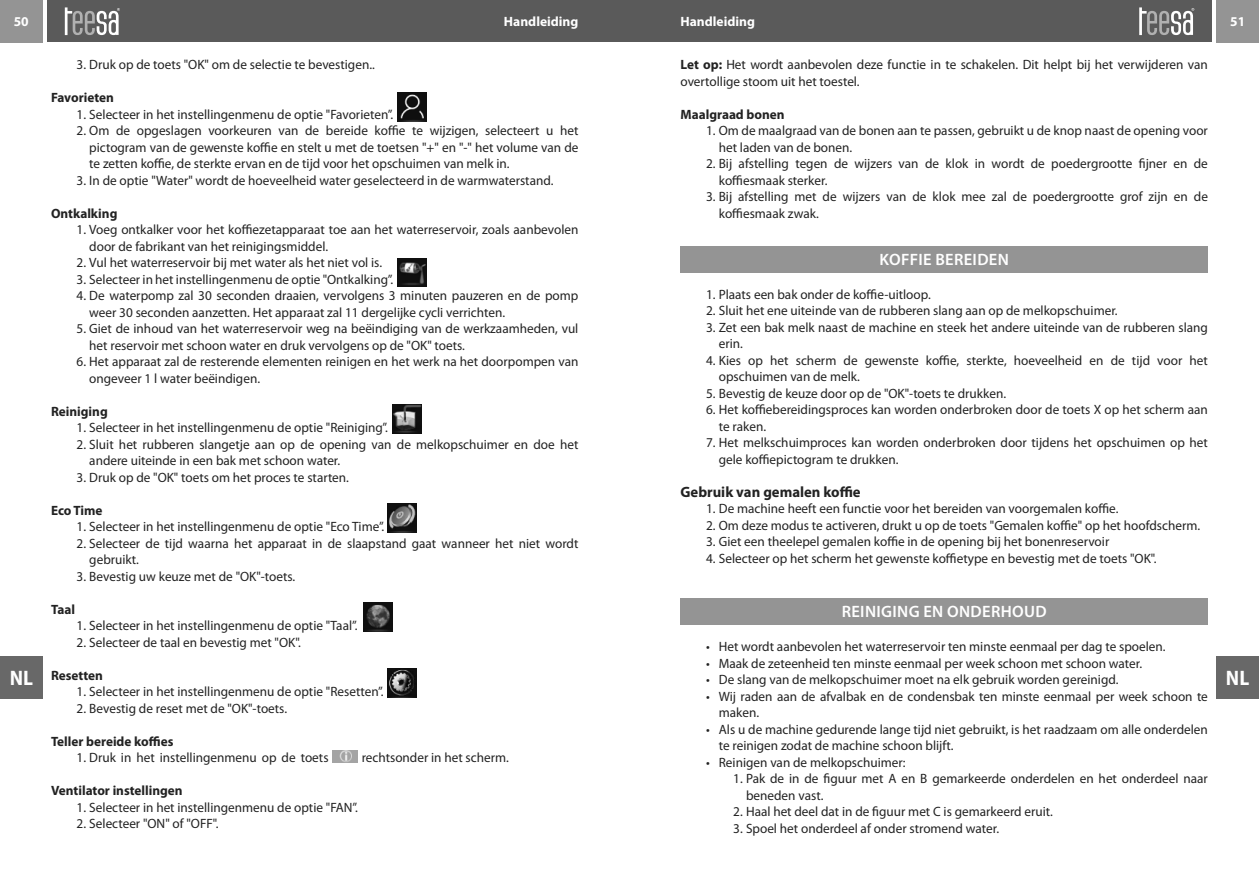
<style>
.page{position:relative;width:1259px;height:893px;background:#fff}
.page>*{position:absolute;margin:0;border:0;box-sizing:border-box;transform-origin:0 0}
.t1{font:700 semi-condensed 21px "Myriad Pro";color:#fff}
.t2{font:600 16.5px "Myriad Pro";letter-spacing:.02em;color:#fff}
.t3{font:700 15px "Myriad Pro";color:#222}
.t4{font:13.5px/16.5px "Myriad Pro";color:#222}
.t5{font:700 13.5px "Myriad Pro";color:#222}
.t6{font:700 13.5px "Myriad Pro";color:#fff}
.s1{font-weight:700}
</style>
<div class="page">
<img style="left:397px;top:93px;width:29px;height:28px">
<img style="left:397px;top:258px;width:29px;height:29px">
<img style="left:392px;top:405px;width:30px;height:28px">
<img style="left:387px;top:503px;width:29px;height:29px">
<img style="left:363px;top:602px;width:29px;height:29px">
<img style="left:387px;top:668px;width:29px;height:29px">
<img style="left:333px;top:750px;width:24px;height:13px">
<div style="left:680px;top:246px;width:528px;height:27px;background:#949494"></div>
<div style="left:680px;top:598px;width:528px;height:27px;background:#949494"></div>
<div style="left:629px;top:0;width:583px;height:42px;background:#5a5a5a"></div>
<div style="left:47px;top:0;width:582px;height:42px;background:#5a5a5a"></div>
<div style="left:0;top:0;width:43px;height:43px;background:#949494"></div>
<div style="left:1216px;top:0;width:43px;height:43px;background:#949494"></div>
<svg style="left:65px;top:7px;width:55px;height:28px"></svg>
<svg style="left:1139px;top:7px;width:55px;height:28px"></svg>
<div style="left:0;top:656px;width:43px;height:43px;background:#686868"></div>
<div style="left:1216px;top:656px;width:43px;height:43px;background:#686868"></div>
<p class="t6" style="left:14px;top:16px;width:16px">50</p>
<p class="t6" style="left:504px;top:16px;width:76px">Handleiding</p>
<p class="t6" style="left:680px;top:16px;width:76px">Handleiding</p>
<p class="t6" style="left:1230px;top:16px;width:16px">51</p>
<p class="t4" style="left:680px;top:58px;width:529px"><span class="s1">Let op:</span> Het wordt aanbevolen deze functie in te schakelen. Dit helpt bij het verwijderen van overtollige stoom uit het toestel.</p>
<p class="t5" style="left:680px;top:109px;width:106px">Maalgraad bonen</p>
<p class="t4" style="left:719px;top:124px;width:490px;text-indent:-13px">1. Om de maalgraad van de bonen aan te passen, gebruikt u de knop naast de opening voor het laden van de bonen.</p>
<p class="t4" style="left:719px;top:156px;width:490px;text-indent:-13px">2. Bij afstelling tegen de wijzers van de klok in wordt de poedergrootte fijner en de koffiesmaak sterker.</p>
<p class="t4" style="left:719px;top:189px;width:490px;text-indent:-13px">3. Bij afstelling met de wijzers van de klok mee zal de poedergrootte grof zijn en de koffiesmaak zwak.</p>
<p class="t2" style="left:879px;top:253px;width:131px">KOFFIE BEREIDEN</p>
<p class="t4" style="left:706px;top:287px;width:226px">1. Plaats een bak onder de koffie-uitloop.</p>
<p class="t4" style="left:706px;top:304px;width:413px">2. Sluit het ene uiteinde van de rubberen slang aan op de melkopschuimer.</p>
<p class="t4" style="left:719px;top:320px;width:490px;text-indent:-13px">3. Zet een bak melk naast de machine en steek het andere uiteinde van de rubberen slang erin.</p>
<p class="t4" style="left:719px;top:353px;width:490px;text-indent:-13px">4. Kies op het scherm de gewenste koffie, sterkte, hoeveelheid en de tijd voor het opschuimen van de melk.</p>
<p class="t4" style="left:706px;top:386px;width:301px">5. Bevestig de keuze door op de "OK"-toets te drukken.</p>
<p class="t4" style="left:719px;top:403px;width:490px;text-indent:-13px">6. Het koffiebereidingsproces kan worden onderbroken door de toets X op het scherm aan te raken.</p>
<p class="t4" style="left:719px;top:436px;width:490px;text-indent:-13px">7. Het melkschuimproces kan worden onderbroken door tijdens het opschuimen op het gele koffiepictogram te drukken.</p>
<p class="t3" style="left:680px;top:486px;width:182px">Gebruik van gemalen koffie</p>
<p class="t4" style="left:706px;top:502px;width:414px">1. De machine heeft een functie voor het bereiden van voorgemalen koffie.</p>
<p class="t4" style="left:706px;top:518px;width:495px">2. Om deze modus te activeren, drukt u op de toets "Gemalen koffie" op het hoofdscherm.</p>
<p class="t4" style="left:706px;top:535px;width:405px">3. Giet een theelepel gemalen koffie in de opening bij het bonenreservoir</p>
<p class="t4" style="left:706px;top:551px;width:452px">4. Selecteer op het scherm het gewenste koffietype en bevestig met de toets "OK".</p>
<p class="t4" style="left:77px;top:57px;width:300px">3. Druk op de toets "OK" om de selectie te bevestigen..</p>
<p class="t5" style="left:51px;top:92px;width:64px">Favorieten</p>
<p class="t4" style="left:77px;top:107px;width:318px">1. Selecteer in het instellingenmenu de optie "Favorieten”.</p>
<p class="t4" style="left:89px;top:123px;width:490px;text-align:justify;text-indent:-13px">2. Om de opgeslagen voorkeuren van de bereide koffie te wijzigen, selecteert u het pictogram van de gewenste koffie en stelt u met de toetsen "+" en "-" het volume van de te zetten koffie, de sterkte ervan en de tijd voor het opschuimen van melk in.</p>
<p class="t4" style="left:77px;top:173px;width:478px">3. In de optie "Water" wordt de hoeveelheid water geselecteerd in de warmwaterstand.</p>
<p class="t5" style="left:51px;top:207px;width:68px">Ontkalking</p>
<p class="t4" style="left:89px;top:222px;width:490px;text-indent:-13px">1. Voeg ontkalker voor het koffiezetapparaat toe aan het waterreservoir, zoals aanbevolen door de fabrikant van het reinigingsmiddel.</p>
<p class="t4" style="left:77px;top:255px;width:307px">2. Vul het waterreservoir bij met water als het niet vol is.</p>
<p class="t4" style="left:77px;top:272px;width:318px">3. Selecteer in het instellingenmenu de optie "Ontkalking”.</p>
<p class="t4" style="left:89px;top:288px;width:490px;text-indent:-13px">4. De waterpomp zal 30 seconden draaien, vervolgens 3 minuten pauzeren en de pomp weer 30 seconden aanzetten. Het apparaat zal 11 dergelijke cycli verrichten.</p>
<p class="t4" style="left:89px;top:321px;width:490px;text-indent:-13px">5. Giet de inhoud van het waterreservoir weg na beëindiging van de werkzaamheden, vul het reservoir met schoon water en druk vervolgens op de "OK" toets.</p>
<p class="t4" style="left:89px;top:354px;width:490px;text-indent:-13px">6. Het apparaat zal de resterende elementen reinigen en het werk na het doorpompen van ongeveer 1 l water beëindigen.</p>
<p class="t5" style="left:51px;top:405px;width:58px">Reiniging</p>
<p class="t4" style="left:77px;top:420px;width:313px">1. Selecteer in het instellingenmenu de optie "Reiniging”.</p>
<p class="t4" style="left:89px;top:437px;width:490px;text-indent:-13px">2. Sluit het rubberen slangetje aan op de opening van de melkopschuimer en doe het andere uiteinde in een bak met schoon water.</p>
<p class="t4" style="left:77px;top:470px;width:274px">3. Druk op de "OK" toets om het proces te starten.</p>
<p class="t5" style="left:51px;top:504px;width:53px">Eco Time</p>
<p class="t4" style="left:77px;top:519px;width:309px">1. Selecteer in het instellingenmenu de optie "Eco Time”.</p>
<p class="t4" style="left:89px;top:536px;width:490px;text-indent:-13px">2. Selecteer de tijd waarna het apparaat in de slaapstand gaat wanneer het niet wordt gebruikt.</p>
<p class="t4" style="left:77px;top:569px;width:220px">3. Bevestig uw keuze met de "OK"-toets.</p>
<p class="t5" style="left:51px;top:603px;width:25px">Taal</p>
<p class="t4" style="left:77px;top:618px;width:282px">1. Selecteer in het instellingenmenu de optie "Taal”.</p>
<p class="t4" style="left:77px;top:635px;width:226px">2. Selecteer de taal en bevestig met "OK".</p>
<p class="t5" style="left:51px;top:669px;width:53px">Resetten</p>
<p class="t4" style="left:77px;top:684px;width:308px">1. Selecteer in het instellingenmenu de optie "Resetten”.</p>
<p class="t4" style="left:77px;top:701px;width:212px">2. Bevestig de reset met de "OK"-toets.</p>
<p class="t5" style="left:51px;top:735px;width:124px">Teller bereide koffies</p>
<p class="t4" style="left:77px;top:750px;width:253px">1. Druk in het instellingenmenu op de toets</p>
<p class="t4" style="left:362px;top:750px;width:149px">rechtsonder in het scherm.</p>
<p class="t5" style="left:51px;top:785px;width:133px">Ventilator instellingen</p>
<p class="t4" style="left:77px;top:800px;width:283px">1. Selecteer in het instellingenmenu de optie "FAN”.</p>
<p class="t4" style="left:77px;top:816px;width:144px">2. Selecteer "ON" of "OFF".</p>
<p class="t2" style="left:841px;top:605px;width:206px">REINIGING EN ONDERHOUD</p>
<p class="t4" style="left:706px;top:639px;width:461px">• Het wordt aanbevolen het waterreservoir ten minste eenmaal per dag te spoelen.</p>
<p class="t4" style="left:706px;top:656px;width:438px">• Maak de zeteenheid ten minste eenmaal per week schoon met schoon water.</p>
<p class="t4" style="left:706px;top:672px;width:414px">• De slang van de melkopschuimer moet na elk gebruik worden gereinigd.</p>
<p class="t4" style="left:719px;top:689px;width:490px;text-indent:-13px">• Wij raden aan de afvalbak en de condensbak ten minste eenmaal per week schoon te maken.</p>
<p class="t4" style="left:719px;top:722px;width:490px;text-indent:-13px">• Als u de machine gedurende lange tijd niet gebruikt, is het raadzaam om alle onderdelen te reinigen zodat de machine schoon blijft.</p>
<p class="t4" style="left:706px;top:755px;width:201px">• Reinigen van de melkopschuimer:</p>
<p class="t4" style="left:746px;top:771px;width:463px;text-indent:-13px">1. Pak de in de figuur met A en B gemarkeerde onderdelen en het onderdeel naar beneden vast.</p>
<p class="t4" style="left:733px;top:804px;width:321px">2. Haal het deel dat in de figuur met C is gemarkeerd eruit.</p>
<p class="t4" style="left:733px;top:821px;width:267px">3. Spoel het onderdeel af onder stromend water.</p>
<h1 class="t1" style="left:10px;top:670px;width:25px">NL</h1>
<h1 class="t1" style="left:1226px;top:670px;width:25px">NL</h1>
</div>
